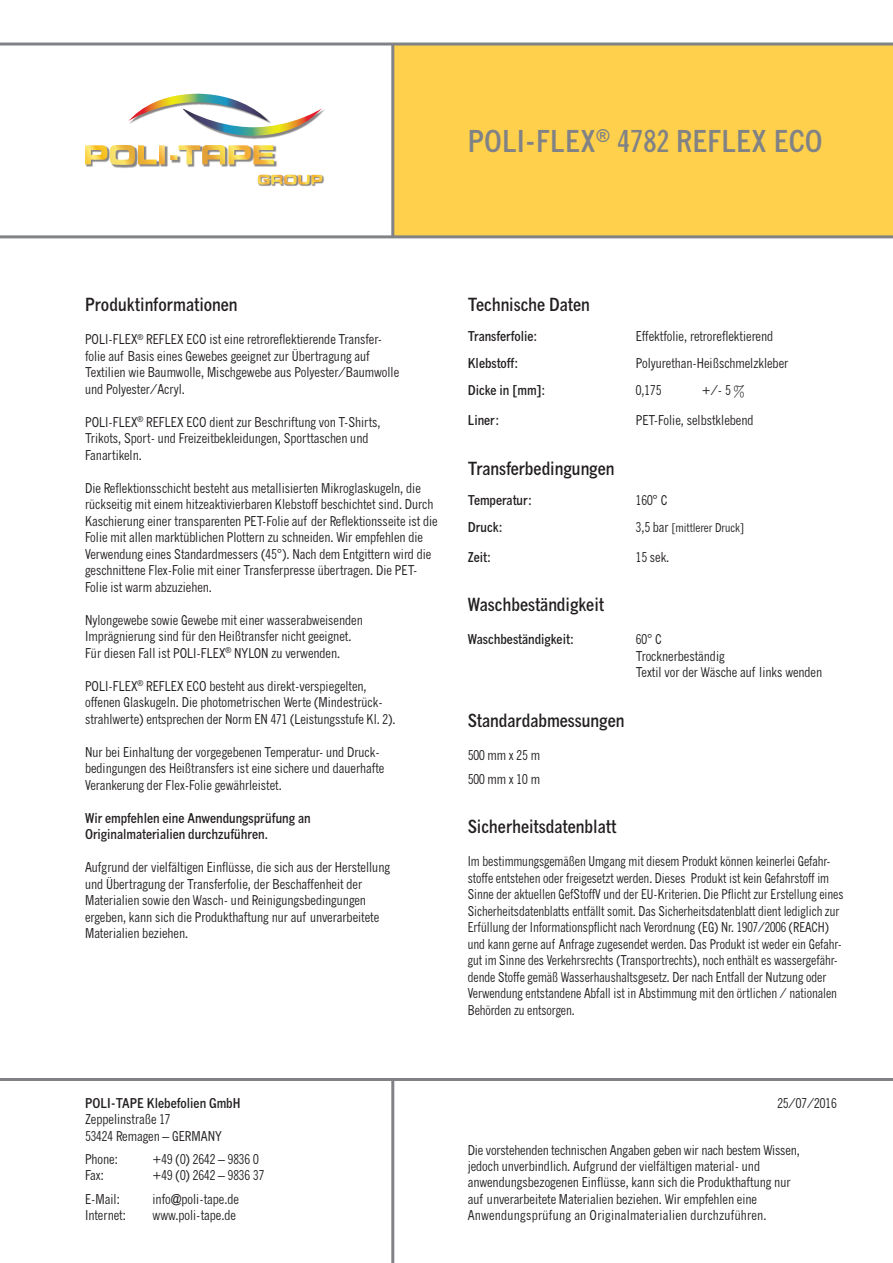
<style>
.page{position:relative;width:893px;height:1263px;background:#fff}
.page>*{position:absolute;margin:0;border:0;box-sizing:border-box;transform-origin:0 0}
.t1{font:700 condensed 30px "News Gothic MT Pro";color:#808285}
.t2{font:700 condensed 18px "News Gothic MT Pro";color:#231f20}
.t3{font:condensed 13.5px/16.5px "News Gothic MT Pro";color:#231f20}
.t4{font:condensed 13.5px/16.5px "News Gothic MT Pro";color:#231f20;scale:.95 1}
.t5{font:700 condensed 13.5px/16.5px "News Gothic MT Pro";color:#231f20}
.t6{font:condensed 12px "News Gothic MT Pro";color:#231f20}
.s1{font-size:13.5px}
</style>
<div class="page">
<div style="left:393px;top:44px;width:500px;height:193px;background:#fed04c"></div>
<hr style="left:0;top:235px;width:893px;height:3px;background:#808285">
<hr style="left:0;top:43px;width:893px;height:3px;background:#808285">
<hr style="left:391px;top:44px;width:3px;height:193px;background:#808285">
<hr style="left:0;top:1078px;width:893px;height:3px;background:#808285">
<hr style="left:391px;top:1079px;width:3px;height:184px;background:#808285">
<img style="left:259px;top:175px;width:66px;height:11px">
<svg style="left:258px;top:175px;width:64px;height:10px"></svg>
<img style="left:86px;top:165px;width:82px;height:3px">
<img style="left:187px;top:146px;width:90px;height:21px">
<svg style="left:85px;top:145px;width:189px;height:20px"></svg>
<img style="left:230px;top:109px;width:95px;height:30px">
<svg style="left:128px;top:94px;width:194px;height:42px"></svg>
<h1 class="t1" style="left:468px;top:122px;width:356px">POLI-FLEX<sup>®</sup> 4782 REFLEX ECO</h1>
<h2 class="t2" style="left:85px;top:293px;width:154px">Produktinformationen</h2>
<p class="t3" style="left:85px;top:331px;width:316px">POLI-FLEX<sup>®</sup> REFLEX ECO ist eine retroreflektierende Transfer&shy;folie auf Basis eines Gewebes geeignet zur Übertragung auf Textilien wie Baumwolle, Mischgewebe aus Polyester/Baumwolle und Polyester/Acryl.</p>
<p class="t3" style="left:85px;top:413px;width:297px">POLI-FLEX<sup>®</sup> REFLEX ECO dient zur Beschriftung von T-Shirts,<br>Trikots, Sport- und Freizeitbekleidungen, Sporttaschen und<br>Fanartikeln.</p>
<p class="t3" style="left:85px;top:479px;width:354px">Die Reflektionsschicht besteht aus metallisierten Mikroglaskugeln, die rückseitig mit einem hitzeaktivierbaren Klebstoff beschichtet sind. Durch Kaschierung einer transparenten PET-Folie auf der Reflektionsseite ist die Folie mit allen marktüblichen Plottern zu schneiden. Wir empfehlen die Verwendung eines Standardmessers (45°). Nach dem Entgittern wird die geschnittene Flex-Folie mit einer Transferpresse übertragen. Die PET-Folie ist warm abzuziehen.</p>
<p class="t3" style="left:85px;top:611px;width:279px">Nylongewebe sowie Gewebe mit einer wasserabweisenden<br>Imprägnierung sind für den Heißtransfer nicht geeignet.<br>Für diesen Fall ist POLI-FLEX<sup>®</sup> NYLON zu verwenden.</p>
<p class="t3" style="left:85px;top:677px;width:312px">POLI-FLEX<sup>®</sup> REFLEX ECO besteht aus direkt-verspiegelten, offenen Glaskugeln. Die photometrischen Werte (Mindestrück&shy;strahlwerte) entsprechen der Norm EN 471 (Leistungsstufe Kl. 2).</p>
<p class="t3" style="left:85px;top:743px;width:301px">Nur bei Einhaltung der vorgegebenen Temperatur- und Druck&shy;bedingungen des Heißtransfers ist eine sichere und dauerhafte<br>Verankerung der Flex-Folie gewährleistet.</p>
<p class="t5" style="left:85px;top:809px;width:227px">Wir empfehlen eine Anwendungsprüfung an<br>Originalmaterialien durchzuführen.</p>
<p class="t3" style="left:85px;top:859px;width:306px">Aufgrund der vielfältigen Einflüsse, die sich aus der Herstellung und Übertragung der Transferfolie, der Beschaffenheit der Materialien sowie den Wasch- und Reinigungsbedingungen ergeben, kann sich die Produkthaftung nur auf unverarbeitete Materialien beziehen.</p>
<h2 class="t2" style="left:468px;top:293px;width:124px">Technische Daten</h2>
<p class="t5" style="left:468px;top:328px;width:71px">Transferfolie:</p>
<p class="t3" style="left:636px;top:328px;width:139px">Effektfolie, retroreflektierend</p>
<p class="t5" style="left:468px;top:355px;width:52px">Klebstoff:</p>
<p class="t3" style="left:636px;top:355px;width:154px">Polyurethan-Heißschmelzkleber</p>
<p class="t5" style="left:468px;top:382px;width:79px">Dicke in [mm]:</p>
<p class="t3" style="left:636px;top:382px;width:27px">0,175</p>
<p class="t3" style="left:702px;top:382px;width:45px">+/- 5 %</p>
<p class="t5" style="left:468px;top:412px;width:33px">Liner:</p>
<p class="t3" style="left:636px;top:412px;width:119px">PET-Folie, selbstklebend</p>
<h2 class="t2" style="left:468px;top:457px;width:148px">Transferbedingungen</h2>
<p class="t5" style="left:468px;top:491px;width:66px">Temperatur:</p>
<p class="t3" style="left:636px;top:491px;width:33px">160° C</p>
<p class="t5" style="left:468px;top:518px;width:36px">Druck:</p>
<p class="t6" style="left:636px;top:520px;width:110px"><span class="s1">3,5 bar</span> [mittlerer Druck]</p>
<p class="t5" style="left:468px;top:548px;width:25px">Zeit:</p>
<p class="t3" style="left:636px;top:548px;width:35px">15 sek.</p>
<h2 class="t2" style="left:468px;top:593px;width:138px">Waschbeständigkeit</h2>
<p class="t5" style="left:468px;top:631px;width:108px">Waschbeständigkeit:</p>
<p class="t3" style="left:636px;top:631px;width:188px">60° C<br>Trocknerbeständig<br>Textil vor der Wäsche auf links wenden</p>
<h2 class="t2" style="left:468px;top:709px;width:158px">Standardabmessungen</h2>
<p class="t3" style="left:468px;top:743px;width:74px;line-height:24px">500 mm x 25 m<br>500 mm x 10 m</p>
<h2 class="t2" style="left:468px;top:815px;width:150px">Sicherheitsdatenblatt</h2>
<p class="t4" style="left:468px;top:853px;width:397px">Im bestimmungsgemäßen Umgang mit diesem Produkt können keinerlei Gefahr&shy;stoffe entstehen oder freigesetzt werden. Dieses Produkt ist kein Gefahrstoff im Sinne der aktuellen GefStoffV und der EU-Kriterien. Die Pflicht zur Erstellung eines Sicherheitsdatenblatts entfällt somit. Das Sicherheitsdatenblatt dient lediglich zur Erfüllung der Informationspflicht nach Verordnung (EG) Nr. 1907/2006 (REACH) und kann gerne auf Anfrage zugesendet werden. Das Produkt ist weder ein Gefahr&shy;gut im Sinne des Verkehrsrechts (Transportrechts), noch enthält es wassergefähr&shy;dende Stoffe gemäß Wasserhaushaltsgesetz. Der nach Entfall der Nutzung oder Verwendung entstandene Abfall ist in Abstimmung mit den örtlichen / nationalen Behörden zu entsorgen.</p>
<p class="t5" style="left:85px;top:1095px;width:157px">POLI-TAPE Klebefolien GmbH</p>
<p class="t3" style="left:85px;top:1111px;width:138px">Zeppelinstraße 17<br>53424 Remagen – GERMANY</p>
<p class="t3" style="left:85px;top:1151px;width:34px">Phone:</p>
<p class="t3" style="left:153px;top:1151px;width:108px">+49 (0) 2642 – 9836 0</p>
<p class="t3" style="left:85px;top:1167px;width:20px">Fax:</p>
<p class="t3" style="left:153px;top:1167px;width:113px">+49 (0) 2642 – 9836 37</p>
<p class="t3" style="left:85px;top:1190px;width:36px">E-Mail:</p>
<p class="t3" style="left:153px;top:1190px;width:88px">info@poli-tape.de</p>
<p class="t3" style="left:85px;top:1207px;width:42px">Internet:</p>
<p class="t3" style="left:153px;top:1207px;width:85px">www.poli-tape.de</p>
<p class="t3" style="left:777px;top:1095px;width:61px">25/07/2016</p>
<p class="t3" style="left:468px;top:1142px;width:334px">Die vorstehenden technischen Angaben geben wir nach bestem Wissen, jedoch unverbindlich. Aufgrund der vielfältigen material- und anwendungsbezogenen Einflüsse, kann sich die Produkthaftung nur auf unverarbeitete Materialien beziehen. Wir empfehlen eine Anwendungsprüfung an Originalmaterialien durchzuführen.</p>
</div>
